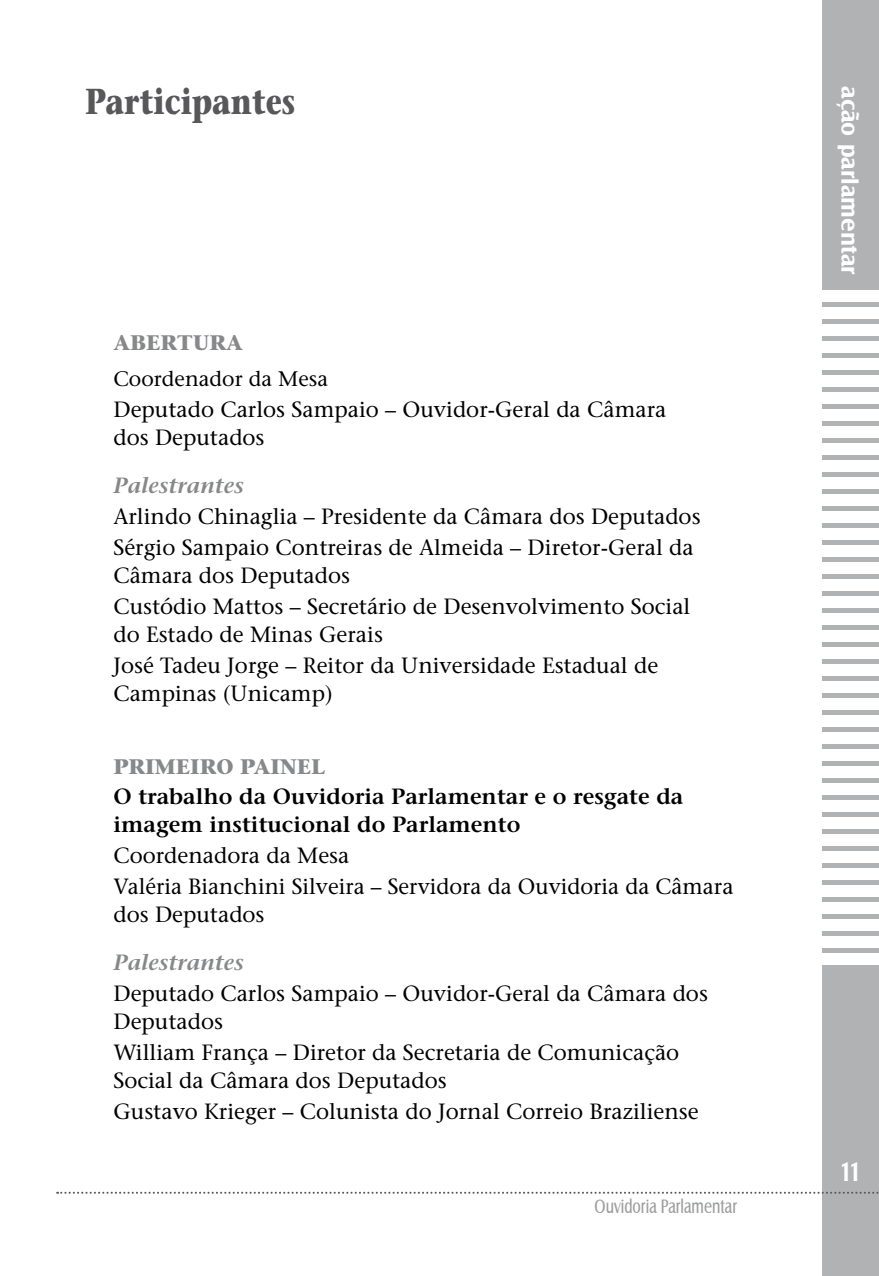
<style>
.page{position:relative;width:879px;height:1276px;background:#fff}
.page>*{position:absolute;margin:0;border:0;box-sizing:border-box;transform-origin:0 0}
.t1{font:700 36px "Stone Serif";color:#58585a;scale:.8 1}
.t2{font:700 28px "Castle T";color:#fff;scale:.75 1}
.t3{font:700 24px "Castle T";color:#fff}
.t4{font:22px/30.8px "Stone Serif";color:#000}
.t5{font:600 22px/28px "Stone Serif";color:#000}
.t6{font:italic 600 22px "Stone Serif";color:#878889}
.t7{font:700 21px "Stone Serif";color:#878889}
.t8{font:21px "Stone Serif";color:#000}
.t9{font:20px "Castle T";color:#9c9d9f;scale:.75 1}
</style>
<div class="page">
<div style="left:822px;top:0;width:57px;height:1276px;background:#b1b2b4"></div>
<div style="left:821px;top:290px;width:58px;height:11px;background:#fff"></div>
<div style="left:821px;top:307px;width:58px;height:11px;background:#fff"></div>
<div style="left:821px;top:324px;width:58px;height:11px;background:#fff"></div>
<div style="left:821px;top:341px;width:58px;height:11px;background:#fff"></div>
<div style="left:821px;top:358px;width:58px;height:12px;background:#fff"></div>
<div style="left:821px;top:375px;width:58px;height:12px;background:#fff"></div>
<div style="left:821px;top:392px;width:58px;height:12px;background:#fff"></div>
<div style="left:821px;top:409px;width:58px;height:12px;background:#fff"></div>
<div style="left:821px;top:426px;width:58px;height:12px;background:#fff"></div>
<div style="left:821px;top:443px;width:58px;height:12px;background:#fff"></div>
<div style="left:821px;top:460px;width:58px;height:12px;background:#fff"></div>
<div style="left:821px;top:477px;width:58px;height:12px;background:#fff"></div>
<div style="left:821px;top:494px;width:58px;height:12px;background:#fff"></div>
<div style="left:821px;top:511px;width:58px;height:12px;background:#fff"></div>
<div style="left:821px;top:528px;width:58px;height:12px;background:#fff"></div>
<div style="left:821px;top:545px;width:58px;height:12px;background:#fff"></div>
<div style="left:821px;top:562px;width:58px;height:12px;background:#fff"></div>
<div style="left:821px;top:579px;width:58px;height:12px;background:#fff"></div>
<div style="left:821px;top:596px;width:58px;height:12px;background:#fff"></div>
<div style="left:821px;top:613px;width:58px;height:12px;background:#fff"></div>
<div style="left:821px;top:630px;width:58px;height:12px;background:#fff"></div>
<div style="left:821px;top:647px;width:58px;height:12px;background:#fff"></div>
<div style="left:821px;top:664px;width:58px;height:12px;background:#fff"></div>
<div style="left:821px;top:681px;width:58px;height:12px;background:#fff"></div>
<div style="left:821px;top:698px;width:58px;height:12px;background:#fff"></div>
<div style="left:821px;top:715px;width:58px;height:12px;background:#fff"></div>
<div style="left:821px;top:732px;width:58px;height:12px;background:#fff"></div>
<div style="left:821px;top:749px;width:58px;height:12px;background:#fff"></div>
<div style="left:821px;top:766px;width:58px;height:12px;background:#fff"></div>
<div style="left:821px;top:783px;width:58px;height:12px;background:#fff"></div>
<div style="left:821px;top:800px;width:58px;height:12px;background:#fff"></div>
<div style="left:821px;top:817px;width:58px;height:12px;background:#fff"></div>
<div style="left:821px;top:834px;width:58px;height:12px;background:#fff"></div>
<div style="left:821px;top:851px;width:58px;height:12px;background:#fff"></div>
<div style="left:821px;top:868px;width:58px;height:12px;background:#fff"></div>
<div style="left:821px;top:885px;width:58px;height:12px;background:#fff"></div>
<div style="left:821px;top:902px;width:58px;height:12px;background:#fff"></div>
<div style="left:821px;top:919px;width:58px;height:12px;background:#fff"></div>
<div style="left:821px;top:936px;width:58px;height:12px;background:#fff"></div>
<div style="left:821px;top:953px;width:58px;height:12px;background:#fff"></div>
<svg style="left:57px;top:1191px;width:822px;height:2px"></svg>
<h1 class="t1" style="left:85px;top:79px;width:264px">Participantes</h1>
<p class="t7" style="left:113px;top:329px;width:131px">ABERTURA</p>
<p class="t8" style="left:113px;top:367px;width:216px">Coordenador da Mesa</p>
<p class="t4" style="left:113px;top:396px;width:554px;line-height:28px">Deputado Carlos Sampaio – Ouvidor-Geral da Câmara dos Deputados</p>
<p class="t6" style="left:113px;top:472px;width:132px">Palestrantes</p>
<p class="t4" style="left:113px;top:501px;width:589px">Arlindo Chinaglia – Presidente da Câmara dos Deputados<br>Sérgio Sampaio Contreiras de Almeida – Diretor-Geral da</p>
<p class="t4" style="left:113px;top:560px;width:578px">Câmara dos Deputados<br>Custódio Mattos – Secretário de Desenvolvimento Social</p>
<p class="t4" style="left:113px;top:619px;width:546px">do Estado de Minas Gerais<br>José Tadeu Jorge – Reitor da Universidade Estadual de</p>
<p class="t4" style="left:113px;top:677px;width:221px">Campinas (Unicamp)</p>
<p class="t7" style="left:113px;top:753px;width:213px">PRIMEIRO PAINEL</p>
<p class="t5" style="left:113px;top:783px;width:571px">O trabalho da Ouvidoria Parlamentar e o resgate da imagem institucional do Parlamento</p>
<p class="t4" style="left:113px;top:840px;width:621px">Coordenadora da Mesa<br>Valéria Bianchini Silveira – Servidora da Ouvidoria da Câmara</p>
<p class="t4" style="left:113px;top:899px;width:153px">dos Deputados</p>
<p class="t6" style="left:113px;top:949px;width:132px">Palestrantes</p>
<p class="t4" style="left:113px;top:979px;width:596px;line-height:28px">Deputado Carlos Sampaio – Ouvidor-Geral da Câmara dos<br>Deputados</p>
<p class="t4" style="left:113px;top:1038px;width:567px;line-height:28px">William França – Diretor da Secretaria de Comunicação<br>Social da Câmara dos Deputados</p>
<p class="t4" style="left:113px;top:1095px;width:587px">Gustavo Krieger – Colunista do Jornal Correio Braziliense</p>
<p class="t9" style="left:594px;top:1195px;width:192px">Ouvidoria Parlamentar</p>
<p class="t3" style="left:863px;top:86px;width:190px;rotate:90deg">ação parlamentar</p>
<p class="t2" style="left:840px;top:1155px;width:29px">11</p>
</div>
